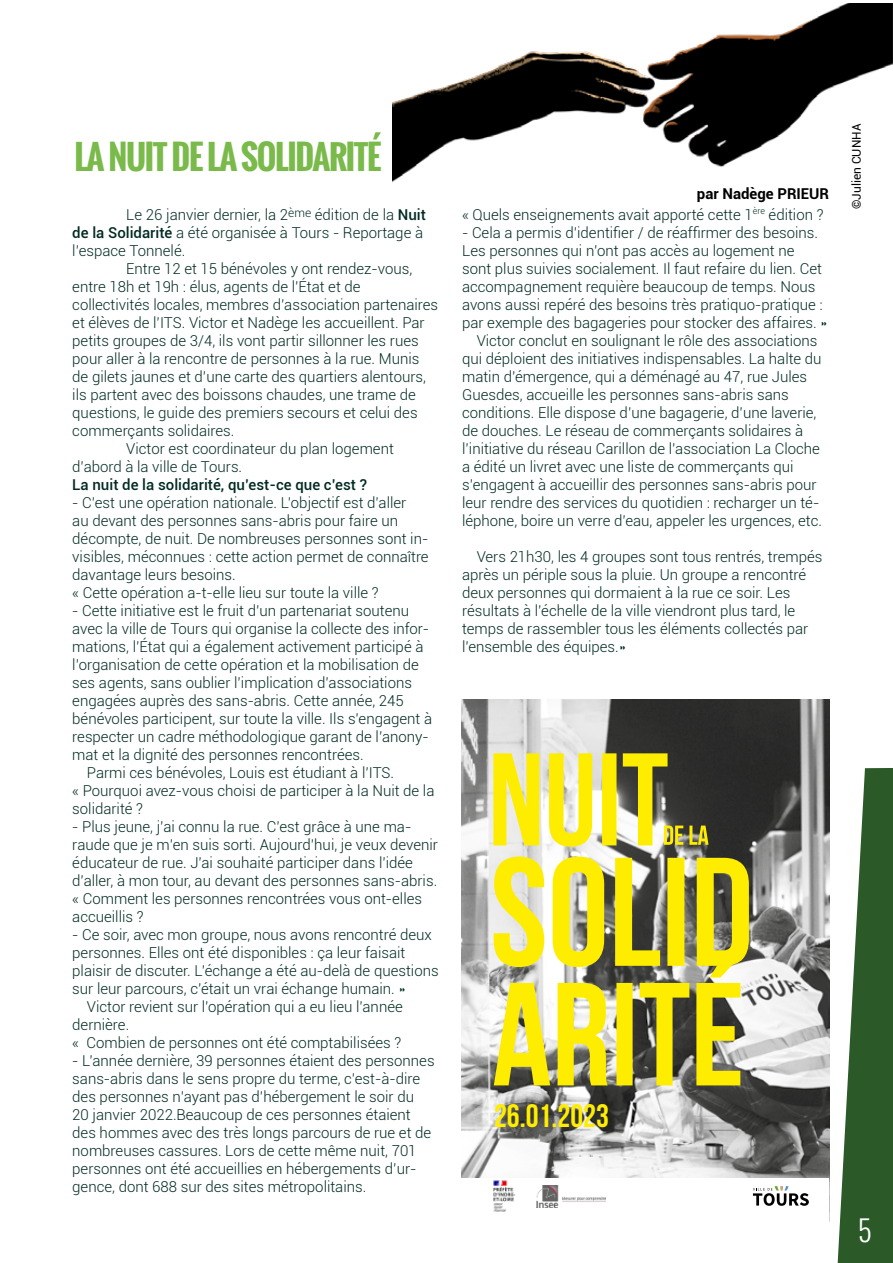
<style>
.page{position:relative;width:893px;height:1263px;background:#fff}
.page>*{position:absolute;margin:0;border:0;box-sizing:border-box;transform-origin:0 0}
.t1{font:700 33px "Oswald";letter-spacing:-.04em;color:#79ba4a}
.t2{font:700 32.4px "Bebas Neue";color:#ffed00}
.t3{font:300 28.5px "Oswald";color:#fff}
.t4{font:300 15px/18px "Roboto";color:#002a22}
.t5{font:500 15px "Roboto";color:#002a22}
.t6{font:12px "Roboto";color:#030304}
.s1{font-weight:500}
.s2{font-weight:700;color:#000}
.s3{color:#020203}
</style>
<div class="page">
<svg style="left:829px;top:767px;width:64px;height:496px"></svg>
<hr style="left:78px;top:1262px;width:367px;height:1px;background:#000">
<img style="left:392px;top:4px;width:501px;height:179px">
<img style="left:461px;top:699px;width:368px;height:479px">
<svg style="left:494px;top:856px;width:255px;height:229px;background:#c8bf4a"></svg>
<svg style="left:493px;top:753px;width:215px;height:94px;background:#c6be52"></svg>
<svg style="left:753px;top:1186px;width:56px;height:20px"></svg>
<img style="left:536px;top:1185px;width:69px;height:22px">
<img style="left:493px;top:1180px;width:23px;height:32px">
<h1 class="t1" style="left:74px;top:132px;width:309px">LA NUIT DE LA SOLIDARITÉ</h1>
<p class="t4" style="left:72px;top:205px;width:355px;text-indent:54px">Le 26 janvier dernier, la 2<sup>ème</sup> édition de la <span class="s1">Nuit de la Solidarité</span> a été organisée à Tours - Reportage à l’espace Tonnelé.</p>
<p class="t4" style="left:126px;top:259px;width:287px">Entre 12 et 15 bénévoles y ont rendez-vous,</p>
<p class="t4" style="left:72px;top:277px;width:290px">entre 18h et 19h : élus, agents de l’État et de</p>
<p class="t4" style="left:72px;top:295px;width:367px">collectivités locales, membres d’association partenaires</p>
<p class="t4" style="left:72px;top:313px;width:354px">et élèves de l’ITS. Victor et Nadège les accueillent. Par</p>
<p class="t4" style="left:72px;top:331px;width:348px">petits groupes de 3/4, ils vont partir sillonner les rues</p>
<p class="t4" style="left:72px;top:349px;width:349px">pour aller à la rencontre de personnes à la rue. Munis</p>
<p class="t4" style="left:72px;top:367px;width:355px">de gilets jaunes et d’une carte des quartiers alentours,</p>
<p class="t4" style="left:72px;top:385px;width:345px">ils partent avec des boissons chaudes, une trame de</p>
<p class="t4" style="left:72px;top:403px;width:347px">questions, le guide des premiers secours et celui des</p>
<p class="t4" style="left:72px;top:421px;width:164px">commerçants solidaires.</p>
<p class="t4" style="left:126px;top:439px;width:269px">Victor est coordinateur du plan logement</p>
<p class="t4" style="left:72px;top:457px;width:171px">d’abord à la ville de Tours.</p>
<p class="t5" style="left:72px;top:474px;width:296px">La nuit de la solidarité, qu’est-ce que c’est ?</p>
<p class="t4" style="left:72px;top:493px;width:358px">- C’est une opération nationale. L’objectif est d’aller<br>au devant des personnes sans-abris pour faire un décompte, de nuit. De nombreuses personnes sont in&shy;visibles, méconnues : cette action permet de connaître davantage leurs besoins.<br>« Cette opération a-t-elle lieu sur toute la ville ?</p>
<p class="t4" style="left:72px;top:601px;width:338px">- Cette initiative est le fruit d’un partenariat soutenu</p>
<p class="t4" style="left:72px;top:619px;width:358px">avec la ville de Tours qui organise la collecte des infor-</p>
<p class="t4" style="left:72px;top:637px;width:353px">mations, l’État qui a également activement participé à</p>
<p class="t4" style="left:72px;top:655px;width:348px">l’organisation de cette opération et la mobilisation de</p>
<p class="t4" style="left:72px;top:673px;width:341px">ses agents, sans oublier l’implication d’associations</p>
<p class="t4" style="left:72px;top:691px;width:333px">engagées auprès des sans-abris. Cette année, 245</p>
<p class="t4" style="left:72px;top:709px;width:361px">bénévoles participent, sur toute la ville. Ils s’engagent à</p>
<p class="t4" style="left:72px;top:727px;width:358px">respecter un cadre méthodologique garant de l’anony-</p>
<p class="t4" style="left:72px;top:745px;width:293px">mat et la dignité des personnes rencontrées.</p>
<p class="t4" style="left:87px;top:763px;width:309px">Parmi ces bénévoles, Louis est étudiant à l’ITS.</p>
<p class="t4" style="left:72px;top:781px;width:364px">« Pourquoi avez-vous choisi de participer à la Nuit de la</p>
<p class="t4" style="left:72px;top:799px;width:72px">solidarité ?</p>
<p class="t4" style="left:72px;top:817px;width:367px">- Plus jeune, j’ai connu la rue. C’est grâce à une ma&shy;raude que je m’en suis sorti. Aujourd’hui, je veux devenir éducateur de rue. J’ai souhaité participer dans l’idée d’aller, à mon tour, au devant des personnes sans-abris. « Comment les personnes rencontrées vous ont-elles accueillis ?</p>
<p class="t4" style="left:72px;top:925px;width:361px">- Ce soir, avec mon groupe, nous avons rencontré deux</p>
<p class="t4" style="left:72px;top:943px;width:335px">personnes. Elles ont été disponibles : ça leur faisait</p>
<p class="t4" style="left:72px;top:961px;width:368px">plaisir de discuter. L’échange a été au-delà de questions</p>
<p class="t4" style="left:72px;top:979px;width:334px">sur leur parcours, c’était un vrai échange humain. »</p>
<p class="t4" style="left:87px;top:997px;width:317px">Victor revient sur l’opération qui a eu lieu l’année</p>
<p class="t4" style="left:72px;top:1015px;width:58px">dernière.</p>
<p class="t4" style="left:72px;top:1033px;width:330px">« Combien de personnes ont été comptabilisées ?</p>
<p class="t4" style="left:72px;top:1051px;width:364px">- L’année dernière, 39 personnes étaient des personnes sans-abris dans le sens propre du terme, c’est-à-dire des personnes n’ayant pas d’hébergement le soir du<br>20 janvier 2022.Beaucoup de ces personnes étaient des hommes avec des très longs parcours de rue et de nombreuses cassures. Lors de cette même nuit, 701 personnes ont été accueillies en hébergements d’ur&shy;gence, dont 688 sur des sites métropolitains.</p>
<p class="t4" style="left:462px;top:183px;width:369px;line-height:21.3px;text-indent:235px"><span class="s2">par Nadège PRIEUR </span>« Quels enseignements avait apporté cette 1<sup>ère</sup> édition ?</p>
<p class="t4" style="left:462px;top:223px;width:357px">- Cela a permis d’identifier / de réaffirmer des besoins.</p>
<p class="t4" style="left:462px;top:241px;width:334px">Les personnes qui n’ont pas accès au logement ne</p>
<p class="t4" style="left:462px;top:259px;width:361px">sont plus suivies socialement. Il faut refaire du lien. Cet</p>
<p class="t4" style="left:462px;top:277px;width:355px">accompagnement requière beaucoup de temps. Nous</p>
<p class="t4" style="left:462px;top:295px;width:362px">avons aussi repéré des besoins très pratiquo-pratique :</p>
<p class="t4" style="left:462px;top:313px;width:366px">par exemple des bagageries pour stocker des affaires. »</p>
<p class="t4" style="left:477px;top:331px;width:342px">Victor conclut en soulignant le rôle des associations</p>
<p class="t4" style="left:462px;top:349px;width:361px">qui déploient des initiatives indispensables. La halte du</p>
<p class="t4" style="left:462px;top:367px;width:347px">matin d’émergence, qui a déménagé au 47, rue Jules</p>
<p class="t4" style="left:462px;top:385px;width:328px">Guesdes, accueille les personnes sans-abris sans</p>
<p class="t4" style="left:462px;top:403px;width:356px">conditions. Elle dispose d’une bagagerie, d’une laverie,</p>
<p class="t4" style="left:462px;top:421px;width:343px">de douches. Le réseau de commerçants solidaires à</p>
<p class="t4" style="left:462px;top:439px;width:359px">l’initiative du réseau Carillon de l’association La Cloche</p>
<p class="t4" style="left:462px;top:457px;width:333px">a édité un livret avec une liste de commerçants qui</p>
<p class="t4" style="left:462px;top:475px;width:356px">s’engagent à accueillir des personnes sans-abris pour</p>
<p class="t4" style="left:462px;top:493px;width:359px">leur rendre des services du quotidien : recharger un té-</p>
<p class="t4" style="left:462px;top:511px;width:362px">léphone, boire un verre d’eau, appeler les urgences, etc.</p>
<p class="t4" style="left:462px;top:547px;width:362px;text-indent:15px">Vers 21h30, les 4 groupes sont tous rentrés, trempés après un périple sous la pluie. Un groupe a rencontré deux personnes qui dormaient à la rue ce soir. Les résultats à l’échelle de la ville viendront plus tard, le temps de rassembler tous les éléments collectés par l’ensemble des équipes.»</p>
<p class="t6" style="left:848px;top:209px;width:87px;rotate:-90deg"><span class="s3">©</span>Julien CUNHA</p>
<h2 class="t2" style="left:494px;top:1098px;width:116px">26.01.2023</h2>
<h3 class="t3" style="left:858px;top:1209px;width:15px">5</h3>
</div>
